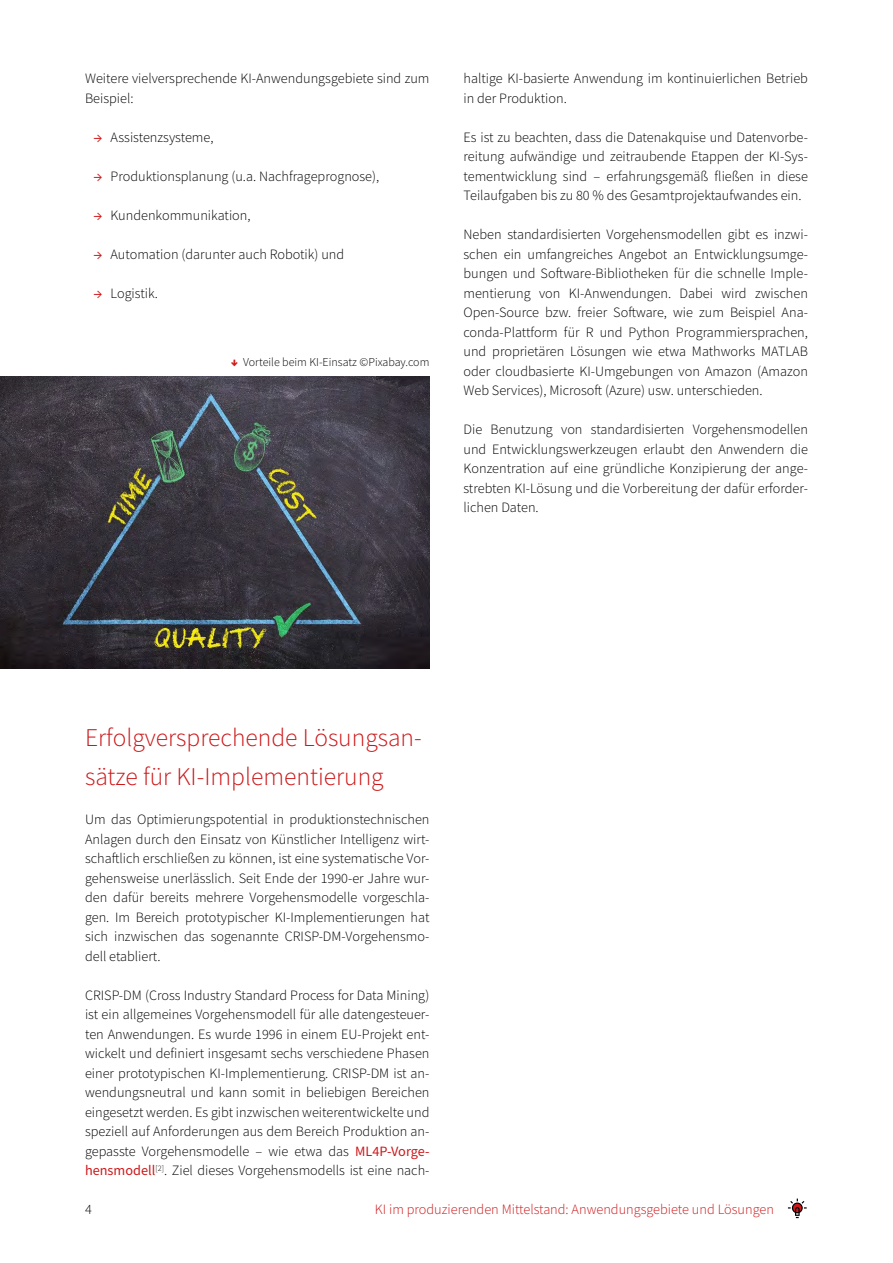
<style>
.page{position:relative;width:893px;height:1263px;background:#fff}
.page>*{position:absolute;margin:0;border:0;box-sizing:border-box;transform-origin:0 0}
.t1{font:300 25.5px/39px "Source Sans Pro";color:#cd1719}
.t2{font:300 14.25px/19.5px "Source Sans Pro";color:#000;text-align:justify}
.t3{font:300 14.25px "Source Sans Pro";color:#cd1719}
.t4{font:300 12px "Source Sans Pro";color:#000}
.s1{font-weight:400;color:#cd1719}
.s2{font-weight:900;color:#cd1719}
</style>
<div class="page">
<img style="left:0;top:376px;width:429px;height:293px">
<svg style="left:788px;top:1198px;width:19px;height:20px"></svg>
<p class="t2" style="left:85px;top:69px;width:346px">Weitere vielversprechende KI-Anwendungsgebiete sind zum<br>Beispiel:</p>
<p class="t2" style="left:94px;top:127px;width:121px"><span class="s1">→</span> Assistenzsysteme,</p>
<p class="t2" style="left:94px;top:166px;width:287px"><span class="s1">→</span> Produktionsplanung (u.a. Nachfrageprognose),</p>
<p class="t2" style="left:94px;top:205px;width:159px"><span class="s1">→</span> Kundenkommunikation,</p>
<p class="t2" style="left:94px;top:244px;width:252px"><span class="s1">→</span> Automation (darunter auch Robotik) und</p>
<p class="t2" style="left:94px;top:283px;width:66px"><span class="s1">→</span> Logistik.</p>
<p class="t4" style="left:231px;top:354px;width:200px"><span class="s2">↓</span> Vorteile beim KI-Einsatz ©Pixabay.com</p>
<p class="t2" style="left:463px;top:69px;width:346px">haltige KI-basierte Anwendung im kontinuierlichen Betrieb in der Produktion.</p>
<p class="t2" style="left:463px;top:127px;width:346px">Es ist zu beachten, dass die Datenakquise und Datenvorbe&shy;reitung aufwändige und zeitraubende Etappen der KI-Sys&shy;tementwicklung sind – erfahrungsgemäß fließen in diese Teilaufgaben bis zu 80 % des Gesamtprojektaufwandes ein.</p>
<p class="t2" style="left:463px;top:225px;width:346px">Neben standardisierten Vorgehensmodellen gibt es inzwi&shy;schen ein umfangreiches Angebot an Entwicklungsumge&shy;bungen und Software-Bibliotheken für die schnelle Imple&shy;mentierung von KI-Anwendungen. Dabei wird zwischen Open-Source bzw. freier Software, wie zum Beispiel Ana&shy;conda-Plattform für R und Python Programmiersprachen, und proprietären Lösungen wie etwa Mathworks MATLAB oder cloudbasierte KI-Umgebungen von Amazon (Amazon Web Services), Microsoft (Azure) usw. unterschieden.</p>
<p class="t2" style="left:463px;top:420px;width:346px">Die Benutzung von standardisierten Vorgehensmodellen und Entwicklungswerkzeugen erlaubt den Anwendern die Konzentration auf eine gründliche Konzipierung der ange&shy;strebten KI-Lösung und die Vorbereitung der dafür erforder&shy;lichen Daten.</p>
<h1 class="t1" style="left:85px;top:718px;width:338px">Erfolgversprechende Lösungsan&shy;sätze für KI-Implementierung</h1>
<p class="t2" style="left:85px;top:810px;width:346px">Um das Optimierungspotential in produktionstechnischen Anlagen durch den Einsatz von Künstlicher Intelligenz wirt&shy;schaftlich erschließen zu können, ist eine systematische Vor&shy;gehensweise unerlässlich. Seit Ende der 1990-er Jahre wur&shy;den dafür bereits mehrere Vorgehensmodelle vorgeschla&shy;gen. Im Bereich prototypischer KI-Implementierungen hat sich inzwischen das sogenannte CRISP-DM-Vorgehensmo&shy;dell etabliert.</p>
<p class="t2" style="left:85px;top:985px;width:346px">CRISP-DM (Cross Industry Standard Process for Data Mining) ist ein allgemeines Vorgehensmodell für alle datengesteuer&shy;ten Anwendungen. Es wurde 1996 in einem EU-Projekt ent&shy;wickelt und definiert insgesamt sechs verschiedene Phasen einer prototypischen KI-Implementierung. CRISP-DM ist an&shy;wendungsneutral und kann somit in beliebigen Bereichen eingesetzt werden. Es gibt inzwischen weiterentwickelte und speziell auf Anforderungen aus dem Bereich Produktion an&shy;gepasste Vorgehensmodelle – wie etwa das <span class="s1">ML4P-Vorge&shy;hensmodell</span><sup>[2]</sup>. Ziel dieses Vorgehensmodells ist eine nach-</p>
<p class="t2" style="left:85px;top:1200px;width:8px">4</p>
<p class="t3" style="left:375px;top:1201px;width:400px">KI im produzierenden Mittelstand: Anwendungsgebiete und Lösungen</p>
</div>
